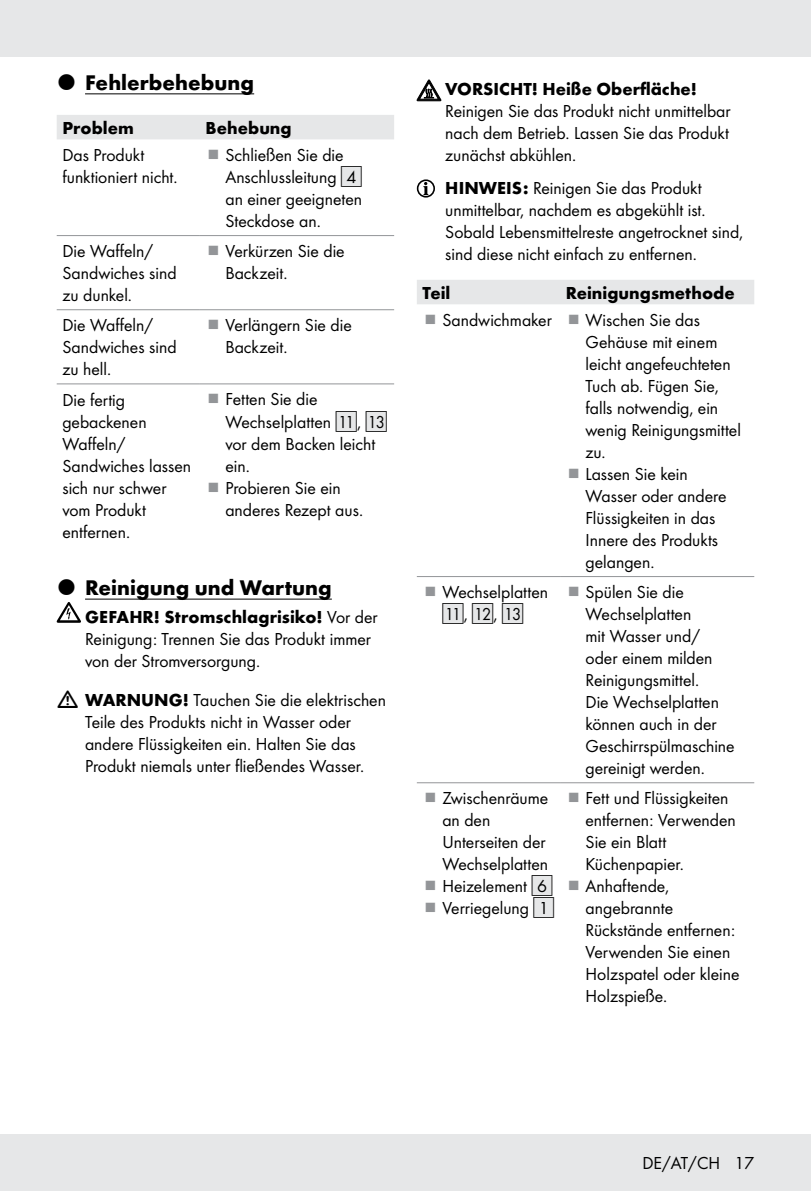
<style>
.page{position:relative;width:811px;height:1191px;background:#fff}
.page>*{position:absolute;margin:0;border:0;box-sizing:border-box;transform-origin:0 0}
.t1{font:700 22px "Futura";color:#000}
.t2{font:18px/22px "Futura Boo";color:#000}
.t3{font:700 18px "Futura";color:#000}
.t4{font:15.8px "IMP Lidl Num Box";color:#000}
.s1{font-family:"IMP Lidl Num Box";font-size:15.8px;color:#e6e7e8}
.s2{font-family:"IMP Lidl Num Box";font-size:15.8px}
.s3{font-family:"Futura Boo";font-weight:400}
.s4{font-family:"Futura";font-weight:700}
.s5{color:#e6e7e8}
.s6{font-family:"Futura Boo";font-size:18px}
</style>
<div class="page">
<div style="left:0;top:1134px;width:811px;height:57px;background:#e6e7e8"></div>
<div style="left:0;top:0;width:811px;height:57px;background:#e6e7e8"></div>
<hr style="left:85px;top:93px;width:169px;height:1px;background:#000">
<hr style="left:85px;top:598px;width:247px;height:1px;background:#000">
<div style="left:57px;top:115px;width:337px;height:24px;background:#e6e7e8"></div>
<hr style="left:57px;top:235px;width:143px;height:1px;background:#939598">
<hr style="left:200px;top:235px;width:194px;height:1px;background:#939598">
<hr style="left:57px;top:309px;width:143px;height:1px;background:#939598">
<hr style="left:200px;top:309px;width:194px;height:1px;background:#939598">
<hr style="left:57px;top:383px;width:143px;height:1px;background:#939598">
<hr style="left:200px;top:383px;width:194px;height:1px;background:#939598">
<svg style="left:57px;top:602px;width:24px;height:21px"></svg>
<svg style="left:417px;top:79px;width:24px;height:23px"></svg>
<svg style="left:417px;top:180px;width:17px;height:17px"></svg>
<div style="left:417px;top:179px;width:18px;height:19px;border:2px solid #000;border-radius:50%"></div>
<svg style="left:423px;top:182px;width:5px;height:13px"></svg>
<div style="left:417px;top:280px;width:337px;height:24px;background:#e6e7e8"></div>
<hr style="left:417px;top:576px;width:143px;height:1px;background:#939598">
<hr style="left:560px;top:576px;width:194px;height:1px;background:#939598">
<hr style="left:417px;top:782px;width:143px;height:1px;background:#939598">
<hr style="left:560px;top:782px;width:194px;height:1px;background:#939598">
<p class="t1" style="left:85px;top:66px;width:171px">Fehlerbehebung</p>
<p class="t3" style="left:62px;top:114px;width:73px">Problem</p>
<p class="t3" style="left:206px;top:114px;width:88px">Behebung</p>
<p class="t2" style="left:62px;top:143px;width:114px">Das Produkt funktioniert nicht.</p>
<p class="t2" style="left:225px;top:143px;width:138px">Schließen Sie die<br>Anschlussleitung <span class="s1">[</span><span class="s2">4] </span>an einer geeigneten<br>Steckdose an.</p>
<p class="t2" style="left:62px;top:239px;width:116px">Die Waffeln/<br>Sandwiches sind zu dunkel.</p>
<p class="t2" style="left:225px;top:239px;width:121px">Verkürzen Sie die<br>Backzeit.</p>
<p class="t2" style="left:62px;top:313px;width:116px">Die Waffeln/<br>Sandwiches sind zu hell.</p>
<p class="t2" style="left:225px;top:313px;width:128px">Verlängern Sie die<br>Backzeit.</p>
<p class="t2" style="left:62px;top:387px;width:130px">Die fertig gebackenen<br>Waffeln/<br>Sandwiches lassen sich nur schwer vom Produkt entfernen.</p>
<p class="t2" style="left:225px;top:387px;width:163px">Fetten Sie die<br>Wechselplatten <span class="s1">[</span><span class="s2">11]</span>, <span class="s1">[</span><span class="s2">13] </span>vor dem Backen leicht ein.<br>Probieren Sie ein anderes Rezept aus.</p>
<p class="t1" style="left:85px;top:571px;width:248px">Reinigung und Wartung</p>
<p class="t3" style="left:85px;top:603px;width:294px">GEFAHR! Stromschlagrisiko! <span class="s3">Vor der</span></p>
<p class="t2" style="left:85px;top:627px;width:287px">Reinigung: Trennen Sie das Produkt immer von der Stromversorgung.</p>
<p class="t2" style="left:85px;top:688px;width:302px"><span class="s4">WARNUNG!</span> Tauchen Sie die elektrischen Teile des Produkts nicht in Wasser oder andere Flüssigkeiten ein. Halten Sie das Produkt niemals unter fließendes Wasser.</p>
<p class="t3" style="left:445px;top:76px;width:253px">VORSICHT! Heiße Oberfläche!</p>
<p class="t2" style="left:445px;top:99px;width:287px;text-align:justify">Reinigen Sie das Produkt nicht unmittelbar nach dem Betrieb. Lassen Sie das Produkt zunächst abkühlen.</p>
<p class="t2" style="left:445px;top:176px;width:299px"><span class="s4">HINWEIS:</span> Reinigen Sie das Produkt unmittelbar, nachdem es abgekühlt ist.<br>Sobald Lebensmittelreste angetrocknet sind, sind diese nicht einfach zu entfernen.</p>
<p class="t3" style="left:422px;top:279px;width:29px">Teil</p>
<p class="t3" style="left:566px;top:279px;width:170px">Reinigungsmethode</p>
<p class="t2" style="left:442px;top:308px;width:111px">Sandwichmaker</p>
<p class="t2" style="left:585px;top:308px;width:157px">Wischen Sie das<br>Gehäuse mit einem leicht angefeuchteten<br>Tuch ab. Fügen Sie, falls notwendig, ein wenig Reinigungsmittel zu.<br>Lassen Sie kein<br>Wasser oder andere<br>Flüssigkeiten in das<br>Innere des Produkts gelangen.</p>
<p class="t2" style="left:442px;top:580px;width:107px">Wechselplatten</p>
<p class="t4" style="left:442px;top:603px;width:83px"><span class="s5">[</span>11]<span class="s6">,</span> <span class="s5">[</span>12]<span class="s6">,</span> <span class="s5">[</span>13]</p>
<p class="t2" style="left:585px;top:580px;width:151px">Spülen Sie die<br>Wechselplatten<br>mit Wasser und/ oder einem milden<br>Reinigungsmittel.<br>Die Wechselplatten können auch in der<br>Geschirrspülmaschine gereinigt werden.</p>
<p class="t2" style="left:442px;top:786px;width:113px">Zwischenräume an den<br>Unterseiten der<br>Wechselplatten<br>Heizelement <span class="s1">[</span><span class="s2">6]<br></span>Verriegelung <span class="s1">[</span><span class="s2">1]</span></p>
<p class="t2" style="left:585px;top:786px;width:155px">Fett und Flüssigkeiten entfernen: Verwenden<br>Sie ein Blatt<br>Küchenpapier.<br>Anhaftende, angebrannte<br>Rückstände entfernen:<br>Verwenden Sie einen<br>Holzspatel oder kleine<br>Holzspieße.</p>
<p class="t2" style="left:642px;top:1151px;width:113px">DE/AT/CH 17</p>
</div>
